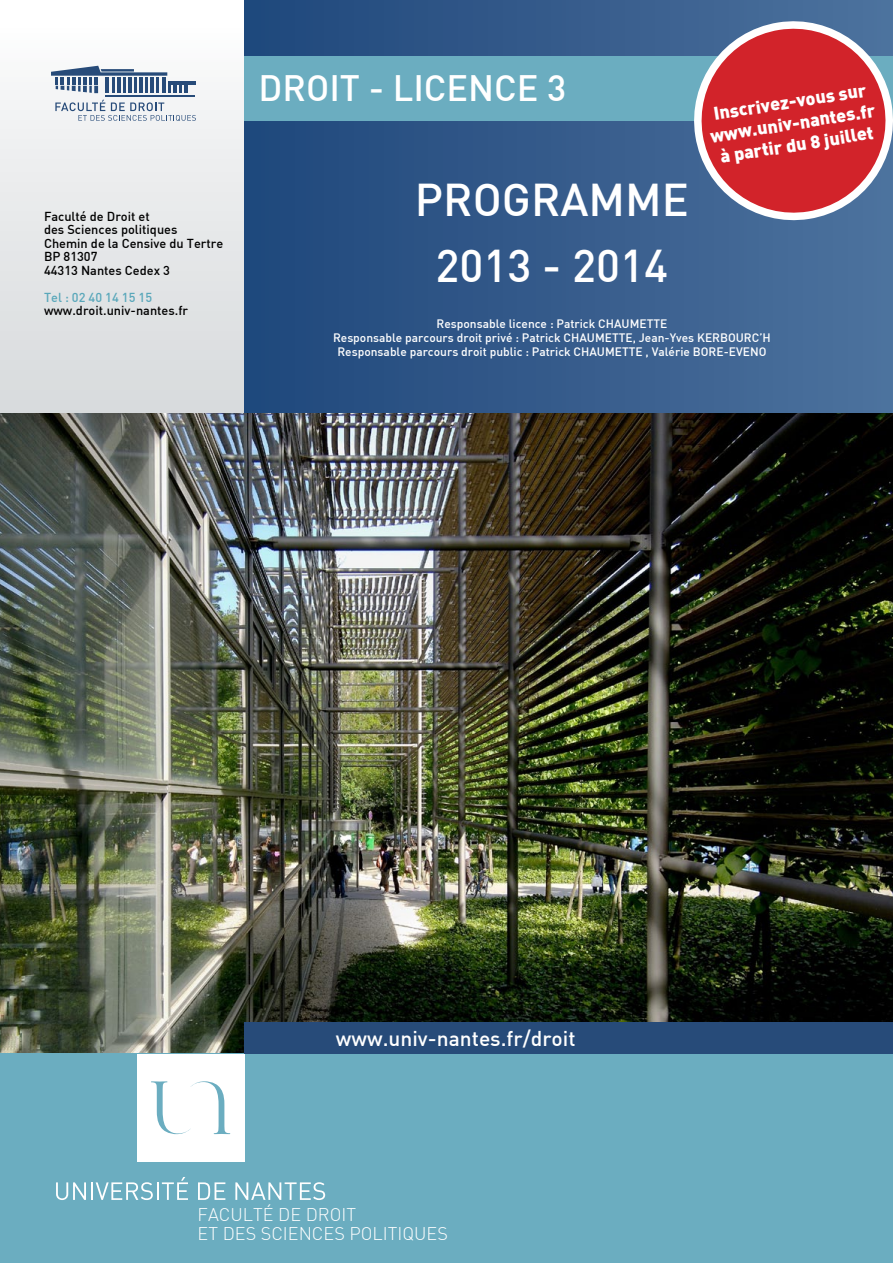
<style>
.page{position:relative;width:893px;height:1263px;background:#fff}
.page>*{position:absolute;margin:0;border:0;box-sizing:border-box;transform-origin:0 0}
.t1{font:500 45px/66px "DIN";color:#fff;text-align:center}
.t2{font:500 36px "DIN";color:#fff}
.t3{font:500 21px "DIN";color:#fff}
.t4{font:900 18px/21.6px "DIN";color:#fff;text-align:center}
.t5{font:300 18px/18.6px "DIN";color:#fff}
.t6{font:500 12.75px/13.5px "DIN";color:#000}
.t7{font:500 12.75px "DIN";color:#59a7ba}
.t8{font:500 12px/14.4px "DIN";color:#fff;text-align:center}
</style>
<div class="page">
<svg style="left:0;top:65px;width:244px;height:349px"></svg>
<div style="left:244px;top:0;width:649px;height:414px;background:linear-gradient(to right,#1f477b,#4d729d)"></div>
<hr style="left:168px;top:81px;width:27px;height:3px;background:#274b79">
<hr style="left:105px;top:95px;width:90px;height:2px;background:#274b79">
<svg style="left:51px;top:66px;width:137px;height:27px"></svg>
<svg style="left:55px;top:100px;width:141px;height:21px"></svg>
<div style="left:244px;top:56px;width:649px;height:65px;background:#6badc0"></div>
<svg style="left:691px;top:18px;width:202px;height:206px"></svg>
<img style="left:0;top:414px;width:893px;height:639px">
<div style="left:0;top:1054px;width:893px;height:209px;background:#6badc0"></div>
<div style="left:244px;top:1022px;width:649px;height:32px;background:#274b79"></div>
<svg style="left:56px;top:1177px;width:132px;height:23px"></svg>
<svg style="left:198px;top:1182px;width:27px;height:18px"></svg>
<svg style="left:235px;top:1182px;width:90px;height:18px"></svg>
<div style="left:137px;top:1054px;width:107px;height:107px;background:#fff"></div>
<svg style="left:151px;top:1081px;width:79px;height:53px"></svg>
<p class="t6" style="left:44px;top:209px;width:181px">Faculté de Droit et<br>des Sciences politiques<br>Chemin de la Censive du Tertre<br>BP 81307<br>44313 Nantes Cedex 3</p>
<p class="t7" style="left:44px;top:289px;width:110px">Tel : 02 40 14 15 15</p>
<p class="t6" style="left:44px;top:304px;width:146px">www.droit.univ-nantes.fr</p>
<h2 class="t2" style="left:259px;top:65px;width:309px">DROIT - LICENCE 3</h2>
<h3 class="t4" style="left:705px;top:103px;width:168px;rotate:-9deg">Inscrivez-vous sur www.univ-nantes.fr à partir du 8 juillet</h3>
<h1 class="t1" style="left:415px;top:165px;width:275px">PROGRAMME<br>2013 - 2014</h1>
<p class="t8" style="left:333px;top:316px;width:439px">Responsable licence : Patrick CHAUMETTE<br>Responsable parcours droit privé : Patrick CHAUMETTE, Jean-Yves KERBOURC’H<br>Responsable parcours droit public : Patrick CHAUMETTE , Valérie BORE-EVENO</p>
<h3 class="t3" style="left:336px;top:1024px;width:241px">www.univ-nantes.fr/droit</h3>
<h3 class="t5" style="left:198px;top:1205px;width:252px">FACULTÉ DE DROIT<br>ET DES SCIENCES POLITIQUES</h3>
</div>
